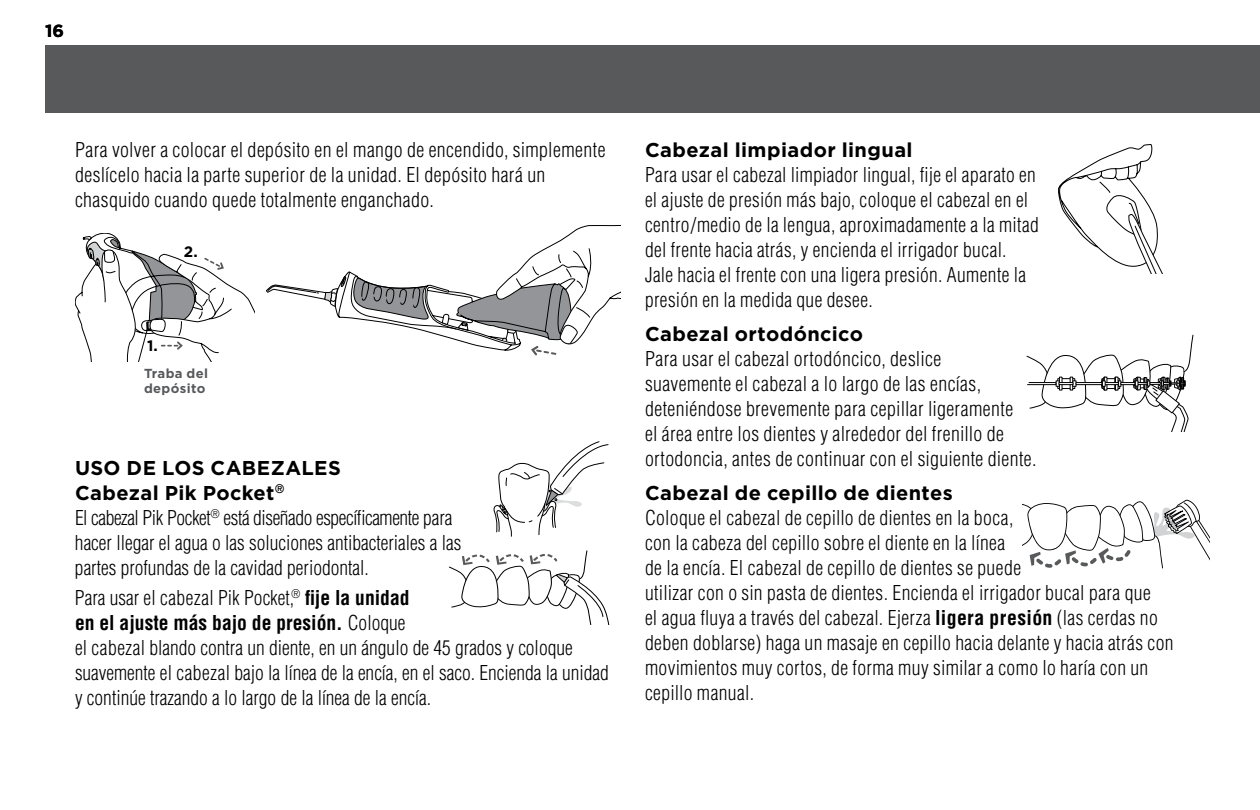
<style>
.page{position:relative;width:1260px;height:810px;background:#fff}
.page>*{position:absolute;margin:0;border:0;box-sizing:border-box;transform-origin:0 0}
.t1{font:300 condensed 20px/25px "Helvetica";letter-spacing:.02em;color:#000}
.t2{font:300 condensed 20px/25px "Helvetica";color:#000}
.t3{font:700 20px/25px "Gotham";letter-spacing:.02em;color:#000}
.t4{font:700 17.5px "Gotham";color:#000}
.t5{font:700 15px "Gotham";color:#000}
.t6{font:700 13px/14.8px "Gotham";letter-spacing:.03em;color:#58595b}
.s1{font-weight:700}
</style>
<div class="page">
<div style="left:45px;top:45px;width:1215px;height:67px;background:#58595b"></div>
<svg style="left:1023px;top:500px;width:187px;height:69px"></svg>
<svg style="left:493px;top:441px;width:116px;height:96px"></svg>
<svg style="left:1058px;top:144px;width:105px;height:129px"></svg>
<svg style="left:449px;top:550px;width:160px;height:74px"></svg>
<svg style="left:1026px;top:335px;width:167px;height:96px"></svg>
<div style="left:1120px;top:382px;width:15px;height:3px;border:1px solid #000"></div>
<svg style="left:75px;top:233px;width:180px;height:128px"></svg>
<svg style="left:266px;top:225px;width:354px;height:130px"></svg>
<p class="t4" style="left:45px;top:21px;width:21px">16</p>
<p class="t1" style="left:75px;top:137px;width:532px">Para volver a colocar el depósito en el mango de encendido, simplemente deslícelo hacia la parte superior de la unidad. El depósito hará un chasquido cuando quede totalmente enganchado.</p>
<p class="t5" style="left:184px;top:243px;width:15px">2.</p>
<p class="t5" style="left:147px;top:337px;width:12px">1.</p>
<p class="t6" style="left:144px;top:366px;width:66px">Traba del depósito</p>
<p class="t3" style="left:75px;top:455px;width:267px">USO DE LOS CABEZALES<br>Cabezal Pik Pocket<sup>®</sup></p>
<p class="t2" style="left:75px;top:505px;width:388px">El cabezal Pik Pocket<sup>®</sup> está diseñado específicamente para hacer llegar el agua o las soluciones antibacteriales a las partes profundas de la cavidad periodontal.</p>
<p class="t2" style="left:75px;top:585px;width:535px">Para usar el cabezal Pik Pocket,<sup>®</sup> <span class="s1">fije la unidad<br>en el ajuste más bajo de presión.</span> Coloque<br>el cabezal blando contra un diente, en un ángulo de 45 grados y coloque suavemente el cabezal bajo la línea de la encía, en el saco. Encienda la unidad y continúe trazando a lo largo de la línea de la encía.</p>
<p class="t3" style="left:645px;top:137px;width:269px">Cabezal limpiador lingual</p>
<p class="t1" style="left:645px;top:162px;width:395px">Para usar el cabezal limpiador lingual, fije el aparato en el ajuste de presión más bajo, coloque el cabezal en el centro/medio de la lengua, aproximadamente a la mitad del frente hacia atrás, y encienda el irrigador bucal.<br>Jale hacia el frente con una ligera presión. Aumente la presión en la medida que desee.</p>
<p class="t3" style="left:645px;top:321px;width:220px">Cabezal ortodóncico</p>
<p class="t1" style="left:645px;top:346px;width:393px">Para usar el cabezal ortodóncico, deslice<br>suavemente el cabezal a lo largo de las encías, deteniéndose brevemente para cepillar ligeramente<br>el área entre los dientes y alrededor del frenillo de ortodoncia, antes de continuar con el siguiente diente.</p>
<p class="t3" style="left:645px;top:480px;width:309px">Cabezal de cepillo de dientes</p>
<p class="t1" style="left:645px;top:505px;width:530px">Coloque el cabezal de cepillo de dientes en la boca,<br>con la cabeza del cepillo sobre el diente en la línea<br>de la encía. El cabezal de cepillo de dientes se puede<br>utilizar con o sin pasta de dientes. Encienda el irrigador bucal para que<br>el agua fluya a través del cabezal. Ejerza <span class="s1">ligera presión</span> (las cerdas no deben doblarse) haga un masaje en cepillo hacia delante y hacia atrás con movimientos muy cortos, de forma muy similar a como lo haría con un cepillo manual.</p>
</div>
